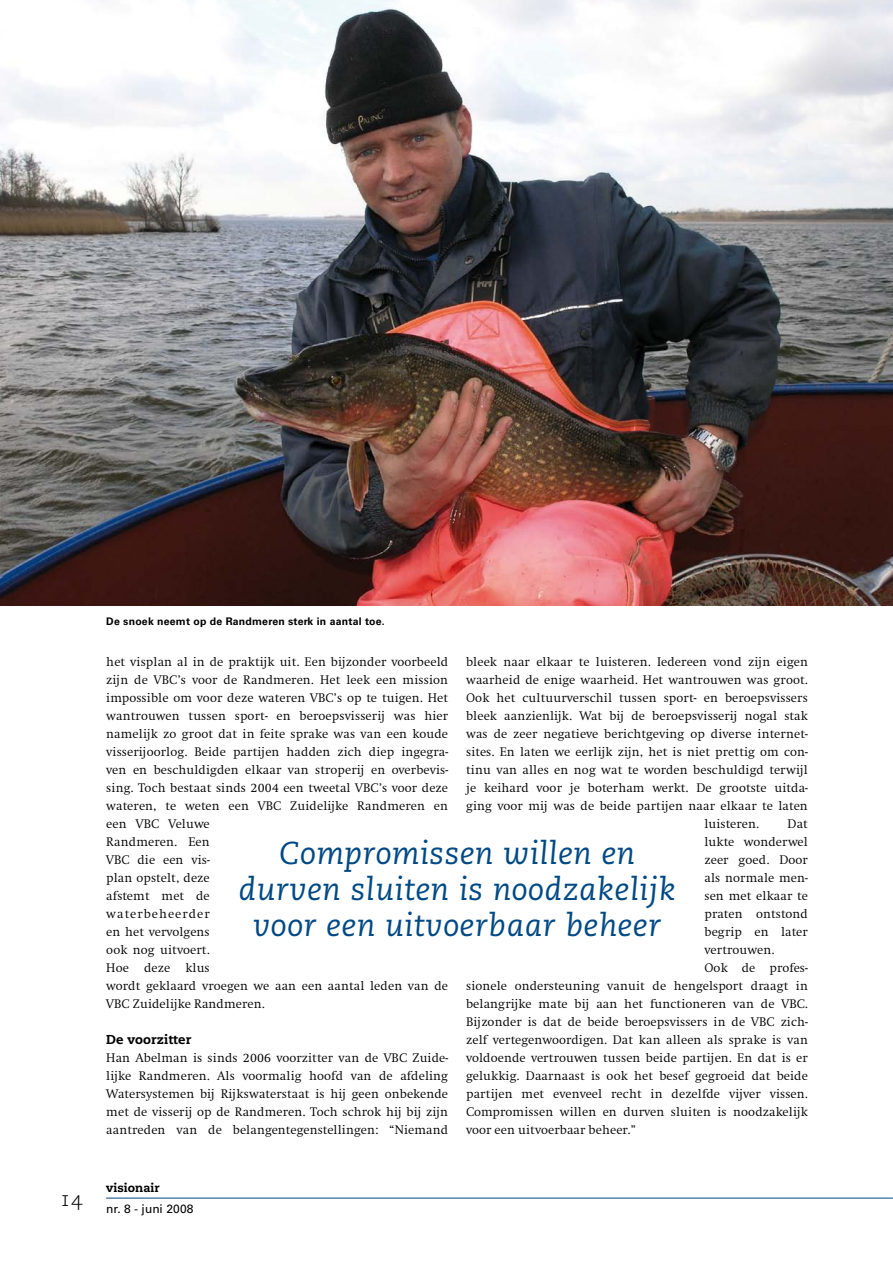
<style>
.page{position:relative;width:893px;height:1263px;background:#fff}
.page>*{position:absolute;margin:0;border:0;box-sizing:border-box;transform-origin:0 0}
.t1{font:31.5px/36px "Caecilia Italic Os F";letter-spacing:.02em;color:#004985;text-align:center}
.t2{font:21px "Caecilia Light Os F";color:#000}
.t3{font:300 12.9px/18px "Swift";letter-spacing:.01em;color:#000}
.t4{font:12.9px "Caecilia Heavy Os F";letter-spacing:.01em;color:#000}
.t5{font:12px "Univers";color:#000}
.t6{font:12px "Caecilia Heavy Os F";color:#000}
.t7{font:700 10.5px "Univers";letter-spacing:.02em;color:#000}
</style>
<div class="page">
<img style="left:0;top:0;width:893px;height:605px">
<hr style="left:106px;top:1198px;width:787px;height:1px;background:#004985">
<h2 class="t2" style="left:60px;top:1186px;width:25px">14</h2>
<p class="t7" style="left:106px;top:615px;width:280px">De snoek neemt op de Randmeren sterk in aantal toe.</p>
<p class="t3" style="left:466px;top:653px;width:343px">bleek naar elkaar te luisteren. Iedereen vond zijn eigen</p>
<p class="t3" style="left:466px;top:671px;width:343px">waarheid de enige waarheid. Het wantrouwen was groot.</p>
<p class="t3" style="left:466px;top:689px;width:343px">Ook het cultuurverschil tussen sport- en beroepsvissers</p>
<p class="t3" style="left:466px;top:707px;width:343px">bleek aanzienlijk. Wat bij de beroepsvisserij nogal stak</p>
<p class="t3" style="left:466px;top:725px;width:343px">was de zeer negatieve berichtgeving op diverse internet-</p>
<p class="t3" style="left:466px;top:743px;width:343px">sites. En laten we eerlijk zijn, het is niet prettig om con-</p>
<p class="t3" style="left:466px;top:761px;width:343px">tinu van alles en nog wat te worden beschuldigd terwijl</p>
<p class="t3" style="left:466px;top:779px;width:343px">je keihard voor je boterham werkt. De grootste uitda-</p>
<p class="t3" style="left:466px;top:797px;width:343px">ging voor mij was de beide partijen naar elkaar te laten</p>
<p class="t3" style="left:704px;top:815px;width:56px">luisteren.</p>
<p class="t3" style="left:787px;top:815px;width:22px">Dat</p>
<p class="t3" style="left:704px;top:833px;width:105px">lukte wonderwel</p>
<p class="t3" style="left:704px;top:851px;width:105px">zeer goed. Door</p>
<p class="t3" style="left:704px;top:869px;width:105px">als normale men-</p>
<p class="t3" style="left:704px;top:887px;width:105px">sen met elkaar te</p>
<p class="t3" style="left:704px;top:905px;width:105px">praten ontstond</p>
<p class="t3" style="left:704px;top:923px;width:105px">begrip en later</p>
<p class="t3" style="left:704px;top:941px;width:71px">vertrouwen.</p>
<p class="t3" style="left:704px;top:959px;width:105px">Ook de profes-</p>
<p class="t3" style="left:466px;top:977px;width:343px">sionele ondersteuning vanuit de hengelsport draagt in</p>
<p class="t3" style="left:466px;top:995px;width:343px">belangrijke mate bij aan het functioneren van de VBC.</p>
<p class="t3" style="left:466px;top:1013px;width:343px">Bijzonder is dat de beide beroepsvissers in de VBC zich-</p>
<p class="t3" style="left:466px;top:1031px;width:343px">zelf vertegenwoordigen. Dat kan alleen als sprake is van</p>
<p class="t3" style="left:466px;top:1049px;width:343px">voldoende vertrouwen tussen beide partijen. En dat is er</p>
<p class="t3" style="left:466px;top:1067px;width:343px">gelukkig. Daarnaast is ook het besef gegroeid dat beide</p>
<p class="t3" style="left:466px;top:1085px;width:343px">partijen met evenveel recht in dezelfde vijver vissen.</p>
<p class="t3" style="left:466px;top:1103px;width:343px">Compromissen willen en durven sluiten is noodzakelijk</p>
<p class="t3" style="left:466px;top:1121px;width:171px">voor een uitvoerbaar beheer.”</p>
<p class="t3" style="left:106px;top:653px;width:343px">het visplan al in de praktijk uit. Een bijzonder voorbeeld zijn de VBC’s voor de Randmeren. Het leek een mission impossible om voor deze wateren VBC’s op te tuigen. Het wantrouwen tussen sport- en beroepsvisserij was hier namelijk zo groot dat in feite sprake was van een koude visserijoorlog. Beide partijen hadden zich diep ingegra&shy;ven en beschuldigden elkaar van stroperij en overbevis&shy;sing. Toch bestaat sinds 2004 een tweetal VBC’s voor deze wateren, te weten een VBC Zuidelijke Randmeren en een VBC Veluwe<br>Randmeren. Een<br>VBC die een vis-<br>plan opstelt, deze<br>afstemt met de<br>waterbeheerder<br>en het vervolgens<br>ook nog uitvoert.<br>Hoe deze klus<br>wordt geklaard vroegen we aan een aantal leden van de VBC Zuidelijke Randmeren.</p>
<p class="t4" style="left:106px;top:1031px;width:86px">De voorzitter</p>
<p class="t3" style="left:106px;top:1049px;width:343px;text-align:justify">Han Abelman is sinds 2006 voorzitter van de VBC Zuide&shy;lijke Randmeren. Als voormalig hoofd van de afdeling Watersystemen bij Rijkswaterstaat is hij geen onbekende met de visserij op de Randmeren. Toch schrok hij bij zijn aantreden van de belangentegenstellingen: “Niemand</p>
<h1 class="t1" style="left:239px;top:835px;width:439px">Compromissen willen en durven sluiten is noodzakelijk voor een uitvoerbaar beheer</h1>
<p class="t6" style="left:106px;top:1180px;width:55px">visionair</p>
<p class="t5" style="left:106px;top:1201px;width:89px">nr. 8 - juni 2008</p>
</div>
